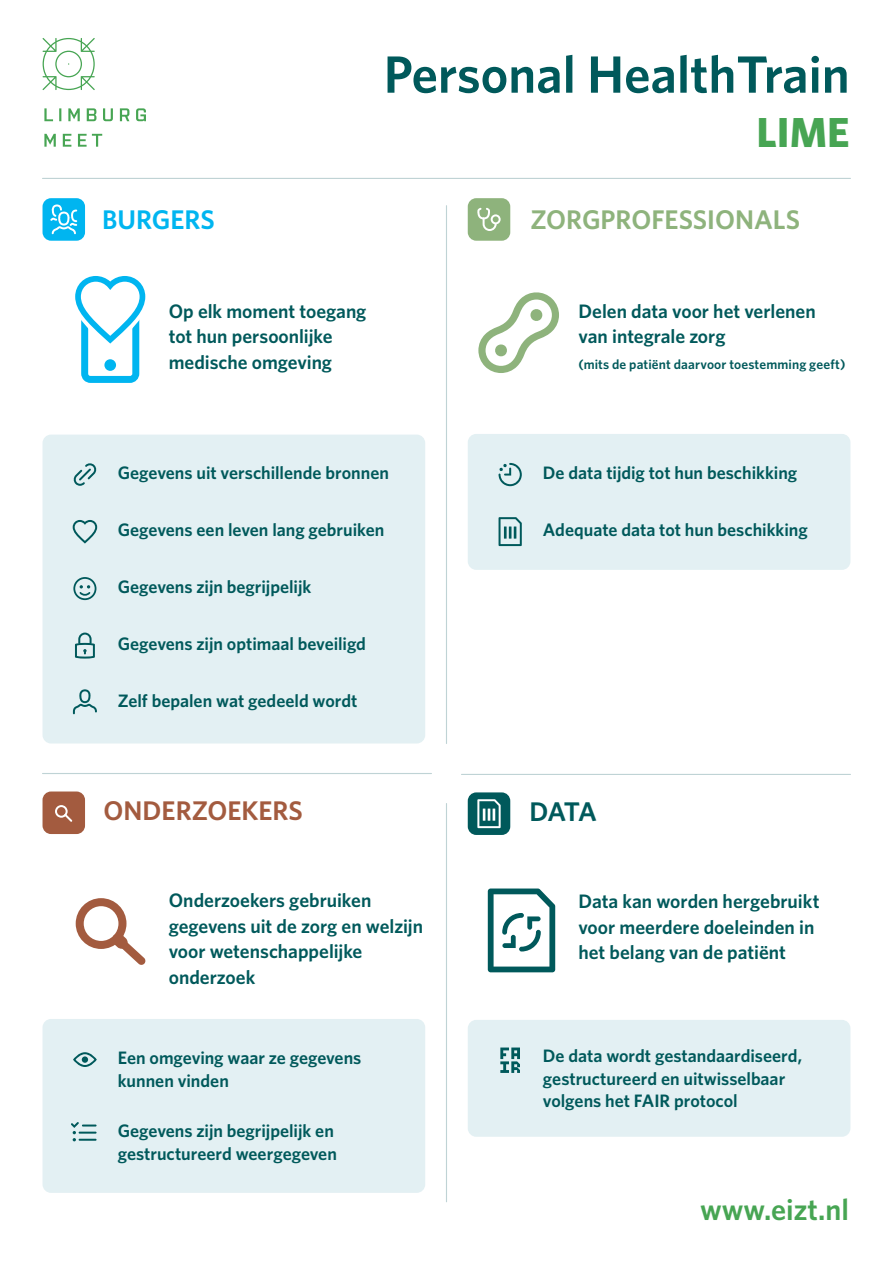
<style>
.page{position:relative;width:893px;height:1263px;background:#fff}
.page>*{position:absolute;margin:0;border:0;box-sizing:border-box;transform-origin:0 0}
.t1{font:600 52.5px "Whitney";color:#00595b}
.t2{font:700 42px "Whitney";color:#47a553}
.t3{font:600 30px "Whitney";color:#47a553}
.t4{font:600 27px "Whitney";color:#8eb37c}
.t5{font:600 27px "Whitney";color:#a35b3f}
.t6{font:600 27px "Whitney";color:#00b5f0}
.t7{font:600 27px "Whitney";color:#00595b}
.t8{font:600 19.5px/25.5px "Whitney";color:#00595b}
.t9{font:600 18px/22.5px "Whitney";color:#00595b}
.t10{font:600 13.5px "Whitney";letter-spacing:.01em;color:#00595b}
</style>
<div class="page">
<svg style="left:43px;top:38px;width:52px;height:52px"></svg>
<svg style="left:44px;top:134px;width:58px;height:13px"></svg>
<svg style="left:44px;top:108px;width:102px;height:13px"></svg>
<hr style="left:446px;top:206px;width:1px;height:537px;background:#bfd3d5">
<hr style="left:446px;top:803px;width:1px;height:399px;background:#bfd3d5">
<hr style="left:43px;top:773px;width:388px;height:1px;background:#bfd3d5">
<hr style="left:461px;top:774px;width:389px;height:1px;background:#bfd3d5">
<hr style="left:43px;top:178px;width:807px;height:1px;background:#bfd3d5">
<div style="left:43px;top:791px;width:42px;height:43px;background:#a35b3f;border-radius:9px"></div>
<svg style="left:55px;top:805px;width:17px;height:17px"></svg>
<div style="left:43px;top:198px;width:42px;height:43px;background:#00b5f0;border-radius:9px"></div>
<svg style="left:50px;top:204px;width:27px;height:30px"></svg>
<div style="left:468px;top:198px;width:42px;height:43px;background:#8eb37c;border-radius:9px"></div>
<svg style="left:477px;top:208px;width:24px;height:23px"></svg>
<svg style="left:75px;top:276px;width:70px;height:107px"></svg>
<svg style="left:478px;top:292px;width:81px;height:81px"></svg>
<div style="left:43px;top:1019px;width:382px;height:174px;background:#e3f0f3;border-radius:9px"></div>
<svg style="left:71px;top:1122px;width:26px;height:19px"></svg>
<svg style="left:73px;top:1052px;width:24px;height:15px"></svg>
<div style="left:468px;top:1020px;width:382px;height:117px;background:#e3f0f3;border-radius:9px"></div>
<div style="left:43px;top:435px;width:382px;height:308px;background:#e3f0f3;border-radius:9px"></div>
<div style="left:73px;top:577px;width:23px;height:23px;border:2px solid #00595b;border-radius:50%"></div>
<svg style="left:78px;top:585px;width:14px;height:12px"></svg>
<svg style="left:73px;top:520px;width:24px;height:23px"></svg>
<svg style="left:73px;top:463px;width:24px;height:23px"></svg>
<svg style="left:75px;top:633px;width:20px;height:26px"></svg>
<svg style="left:73px;top:689px;width:24px;height:25px"></svg>
<div style="left:468px;top:434px;width:382px;height:136px;background:#e3f0f3;border-radius:9px"></div>
<svg style="left:499px;top:517px;width:23px;height:29px"></svg>
<svg style="left:499px;top:463px;width:23px;height:23px"></svg>
<div style="left:468px;top:792px;width:42px;height:43px;background:#00595b;border-radius:9px"></div>
<svg style="left:477px;top:799px;width:24px;height:29px"></svg>
<svg style="left:488px;top:888px;width:67px;height:84px"></svg>
<svg style="left:76px;top:898px;width:70px;height:67px"></svg>
<svg style="left:500px;top:1047px;width:20px;height:26px"></svg>
<h1 class="t1" style="left:384px;top:40px;width:467px">Personal HealthTrain</h1>
<h2 class="t2" style="left:756px;top:104px;width:95px">LIME</h2>
<h3 class="t6" style="left:102px;top:201px;width:114px">BURGERS</h3>
<h3 class="t4" style="left:531px;top:201px;width:271px">ZORGPROFESSIONALS</h3>
<p class="t8" style="left:169px;top:298px;width:199px">Op elk moment toegang tot hun persoonlijke medische omgeving</p>
<p class="t9" style="left:118px;top:461px;width:273px">Gegevens uit verschillende bronnen</p>
<p class="t9" style="left:118px;top:518px;width:268px">Gegevens een leven lang gebruiken</p>
<p class="t9" style="left:118px;top:575px;width:195px">Gegevens zijn begrijpelijk</p>
<p class="t9" style="left:118px;top:632px;width:250px">Gegevens zijn optimaal beveiligd</p>
<p class="t9" style="left:118px;top:689px;width:241px">Zelf bepalen wat gedeeld wordt</p>
<p class="t8" style="left:578px;top:298px;width:239px">Delen data voor het verlenen van integrale zorg</p>
<p class="t10" style="left:578px;top:355px;width:268px">(mits de patiënt daarvoor toestemming geeft)</p>
<p class="t9" style="left:543px;top:461px;width:256px">De data tijdig tot hun beschikking</p>
<p class="t9" style="left:543px;top:518px;width:266px">Adequate data tot hun beschikking</p>
<h3 class="t5" style="left:104px;top:793px;width:201px">ONDERZOEKERS</h3>
<h3 class="t7" style="left:529px;top:794px;width:69px">DATA</h3>
<p class="t8" style="left:169px;top:887px;width:256px">Onderzoekers gebruiken gegevens uit de zorg en welzijn voor wetenschappelijke onderzoek</p>
<p class="t8" style="left:578px;top:888px;width:243px">Data kan worden hergebruikt voor meerdere doeleinden in het belang van de patiënt</p>
<p class="t9" style="left:118px;top:1046px;width:245px">Een omgeving waar ze gegevens kunnen vinden</p>
<p class="t9" style="left:118px;top:1119px;width:221px">Gegevens zijn begrijpelijk en gestructureerd weergegeven</p>
<p class="t9" style="left:543px;top:1044px;width:261px">De data wordt gestandaardiseerd, gestructureerd en uitwisselbaar volgens het FAIR protocol</p>
<h3 class="t3" style="left:700px;top:1190px;width:150px">www.eizt.nl</h3>
</div>
